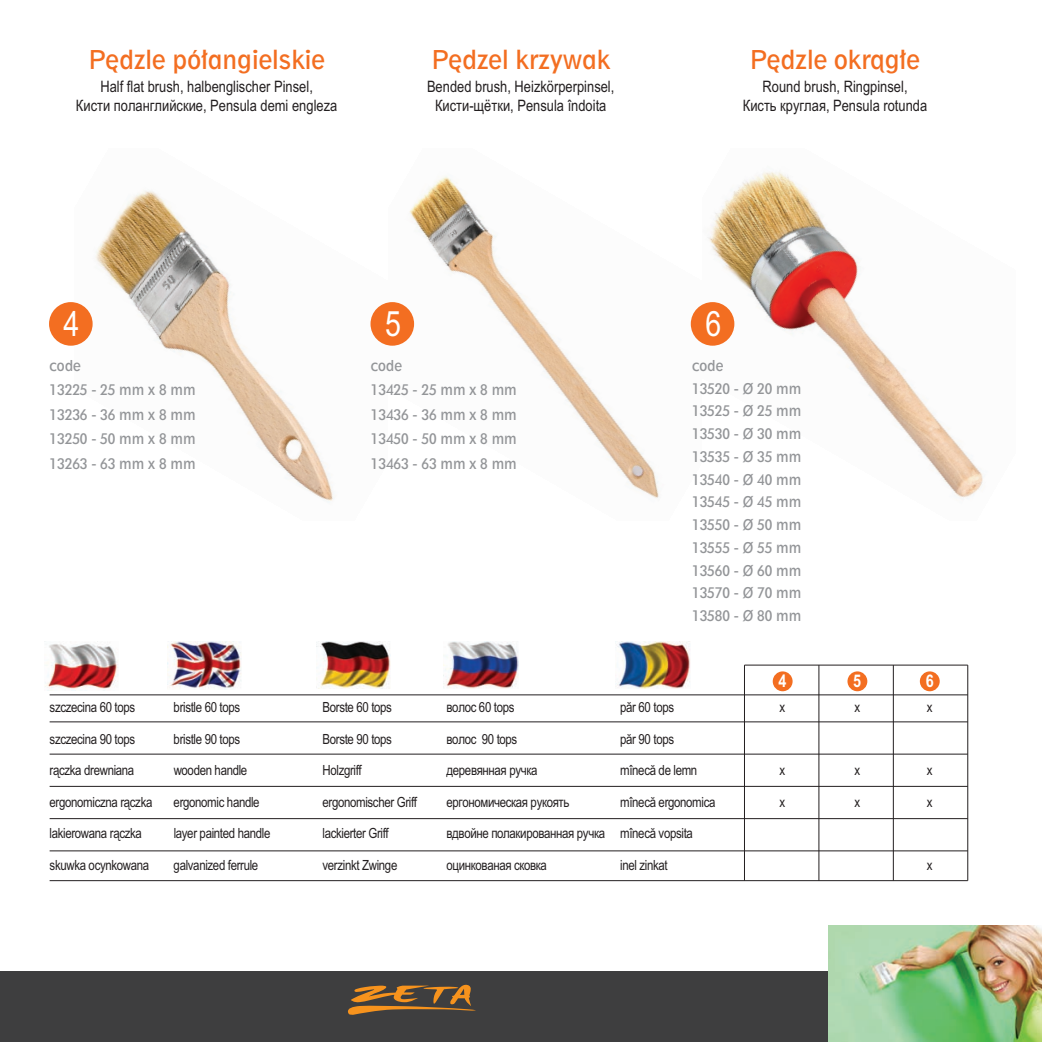
<style>
.page{position:relative;width:1042px;height:1042px;background:#fff}
.page>*{position:absolute;margin:0;border:0;box-sizing:border-box;transform-origin:0 0}
.t1{font:35px "Arial Narrow";color:#fff}
.t2{font:24.5px "Geometr 212 Cn EU";color:#f36e21}
.t3{font:700 17.5px "Arial Narrow";color:#fff}
.t4{font:15.75px/18.9px "Arial Narrow";color:#231f20;text-align:center}
.t5{font:14px "Arial Narrow";letter-spacing:-.025em;color:#231f20}
.t6{font:14px/22.8px "Geometr 212 Cn EU";color:#939598}
</style>
<div class="page">
<div style="left:773px;top:671px;width:19px;height:20px;background:#f36e21;border-radius:50%"></div>
<div style="left:847px;top:671px;width:20px;height:20px;background:#f36e21;border-radius:50%"></div>
<div style="left:920px;top:671px;width:19px;height:20px;background:#f36e21;border-radius:50%"></div>
<div style="left:0;top:971px;width:1042px;height:71px;background:#3e3e3f"></div>
<img style="left:828px;top:925px;width:214px;height:117px">
<img style="left:76px;top:172px;width:907px;height:331px">
<img style="left:44px;top:641px;width:74px;height:50px">
<img style="left:167px;top:641px;width:74px;height:48px">
<img style="left:316px;top:641px;width:75px;height:47px">
<img style="left:444px;top:641px;width:74px;height:47px">
<img style="left:616px;top:641px;width:74px;height:47px">
<hr style="left:744px;top:665px;width:1px;height:215px;background:#231f20">
<hr style="left:818px;top:665px;width:1px;height:215px;background:#231f20">
<hr style="left:893px;top:665px;width:1px;height:215px;background:#231f20">
<hr style="left:967px;top:665px;width:1px;height:215px;background:#231f20">
<hr style="left:50px;top:721px;width:918px;height:1px;background:#231f20">
<hr style="left:50px;top:694px;width:918px;height:1px;background:#231f20">
<hr style="left:744px;top:665px;width:224px;height:1px;background:#231f20">
<hr style="left:50px;top:754px;width:918px;height:1px;background:#231f20">
<hr style="left:50px;top:786px;width:918px;height:1px;background:#231f20">
<hr style="left:50px;top:818px;width:918px;height:1px;background:#231f20">
<hr style="left:50px;top:850px;width:918px;height:1px;background:#231f20">
<hr style="left:50px;top:880px;width:918px;height:1px;background:#231f20">
<div style="left:49px;top:302px;width:44px;height:44px;background:#f36e21;border-radius:50%"></div>
<div style="left:370px;top:302px;width:44px;height:44px;background:#f36e21;border-radius:50%"></div>
<div style="left:691px;top:302px;width:43px;height:44px;background:#f36e21;border-radius:50%"></div>
<svg style="left:348px;top:985px;width:128px;height:30px"></svg>
<h2 class="t2" style="left:88px;top:44px;width:239px">Pędzle półangielskie</h2>
<h2 class="t2" style="left:431px;top:44px;width:181px">Pędzel krzywak</h2>
<p class="t4" style="left:76px;top:77px;width:263px">Half flat brush, halbenglischer Pinsel,<br>Кисти поланглийские, Pensula demi engleza</p>
<p class="t4" style="left:427px;top:77px;width:189px">Bended brush, Heizkörperpinsel,<br>Кисти-щётки, Pensula îndoita</p>
<h2 class="t2" style="left:749px;top:44px;width:172px">Pędzle okrągłe</h2>
<p class="t4" style="left:743px;top:77px;width:186px">Round brush, Ringpinsel,<br>Кисть круглая, Pensula rotunda</p>
<h1 class="t1" style="left:64px;top:303px;width:17px">4</h1>
<h1 class="t1" style="left:385px;top:303px;width:17px">5</h1>
<h1 class="t1" style="left:705px;top:303px;width:17px">6</h1>
<p class="t6" style="left:50px;top:353px;width:148px;line-height:24.5px">code<br>13225 - 25 mm x 8 mm<br>13236 - 36 mm x 8 mm<br>13250 - 50 mm x 8 mm<br>13263 - 63 mm x 8 mm</p>
<p class="t6" style="left:371px;top:353px;width:148px;line-height:24.5px">code<br>13425 - 25 mm x 8 mm<br>13436 - 36 mm x 8 mm<br>13450 - 50 mm x 8 mm<br>13463 - 63 mm x 8 mm</p>
<p class="t6" style="left:692px;top:354px;width:111px">code<br>13520 - Ø 20 mm<br>13525 - Ø 25 mm<br>13530 - Ø 30 mm<br>13535 - Ø 35 mm<br>13540 - Ø 40 mm<br>13545 - Ø 45 mm<br>13550 - Ø 50 mm<br>13555 - Ø 55 mm<br>13560 - Ø 60 mm<br>13570 - Ø 70 mm<br>13580 - Ø 80 mm</p>
<p class="t5" style="left:50px;top:699px;width:87px">szczecina 60 tops</p>
<p class="t5" style="left:174px;top:699px;width:68px">bristle 60 tops</p>
<p class="t5" style="left:322px;top:699px;width:71px">Borste 60 tops</p>
<p class="t5" style="left:446px;top:699px;width:69px">волос 60 tops</p>
<p class="t5" style="left:620px;top:699px;width:55px">păr 60 tops</p>
<p class="t5" style="left:50px;top:731px;width:87px">szczecina 90 tops</p>
<p class="t5" style="left:174px;top:731px;width:68px">bristle 90 tops</p>
<p class="t5" style="left:322px;top:731px;width:71px">Borste 90 tops</p>
<p class="t5" style="left:446px;top:731px;width:72px">волос 90 tops</p>
<p class="t5" style="left:620px;top:731px;width:55px">păr 90 tops</p>
<p class="t5" style="left:50px;top:762px;width:86px">rączka drewniana</p>
<p class="t5" style="left:174px;top:762px;width:75px">wooden handle</p>
<p class="t5" style="left:322px;top:762px;width:41px">Holzgriff</p>
<p class="t5" style="left:446px;top:762px;width:92px">деревянная ручка</p>
<p class="t5" style="left:620px;top:762px;width:79px">mînecă de lemn</p>
<p class="t5" style="left:50px;top:794px;width:104px">ergonomiczna rączka</p>
<p class="t5" style="left:174px;top:794px;width:88px">ergonomic handle</p>
<p class="t5" style="left:322px;top:794px;width:96px">ergonomischer Griff</p>
<p class="t5" style="left:446px;top:794px;width:124px">ергономическая рукоять</p>
<p class="t5" style="left:620px;top:794px;width:97px">mînecă ergonomica</p>
<p class="t5" style="left:50px;top:825px;width:94px">lakierowana rączka</p>
<p class="t5" style="left:174px;top:825px;width:98px">layer painted handle</p>
<p class="t5" style="left:322px;top:825px;width:68px">lackierter Griff</p>
<p class="t5" style="left:446px;top:825px;width:248px">вдвойне полакированная ручка mînecă vopsita</p>
<p class="t5" style="left:50px;top:857px;width:101px">skuwka ocynkowana</p>
<p class="t5" style="left:174px;top:857px;width:86px">galvanized ferrule</p>
<p class="t5" style="left:322px;top:857px;width:76px">verzinkt Zwinge</p>
<p class="t5" style="left:446px;top:857px;width:102px">оцинкованая сковка</p>
<p class="t5" style="left:620px;top:857px;width:49px">inel zinkat</p>
<p class="t3" style="left:778px;top:671px;width:9px">4</p>
<p class="t3" style="left:853px;top:671px;width:9px">5</p>
<p class="t3" style="left:925px;top:671px;width:9px">6</p>
<p class="t5" style="left:779px;top:699px;width:7px">x</p>
<p class="t5" style="left:854px;top:699px;width:7px">x</p>
<p class="t5" style="left:927px;top:699px;width:7px">x</p>
<p class="t5" style="left:779px;top:762px;width:7px">x</p>
<p class="t5" style="left:854px;top:762px;width:7px">x</p>
<p class="t5" style="left:927px;top:762px;width:7px">x</p>
<p class="t5" style="left:779px;top:794px;width:7px">x</p>
<p class="t5" style="left:854px;top:794px;width:7px">x</p>
<p class="t5" style="left:927px;top:794px;width:7px">x</p>
<p class="t5" style="left:927px;top:857px;width:7px">x</p>
</div>
